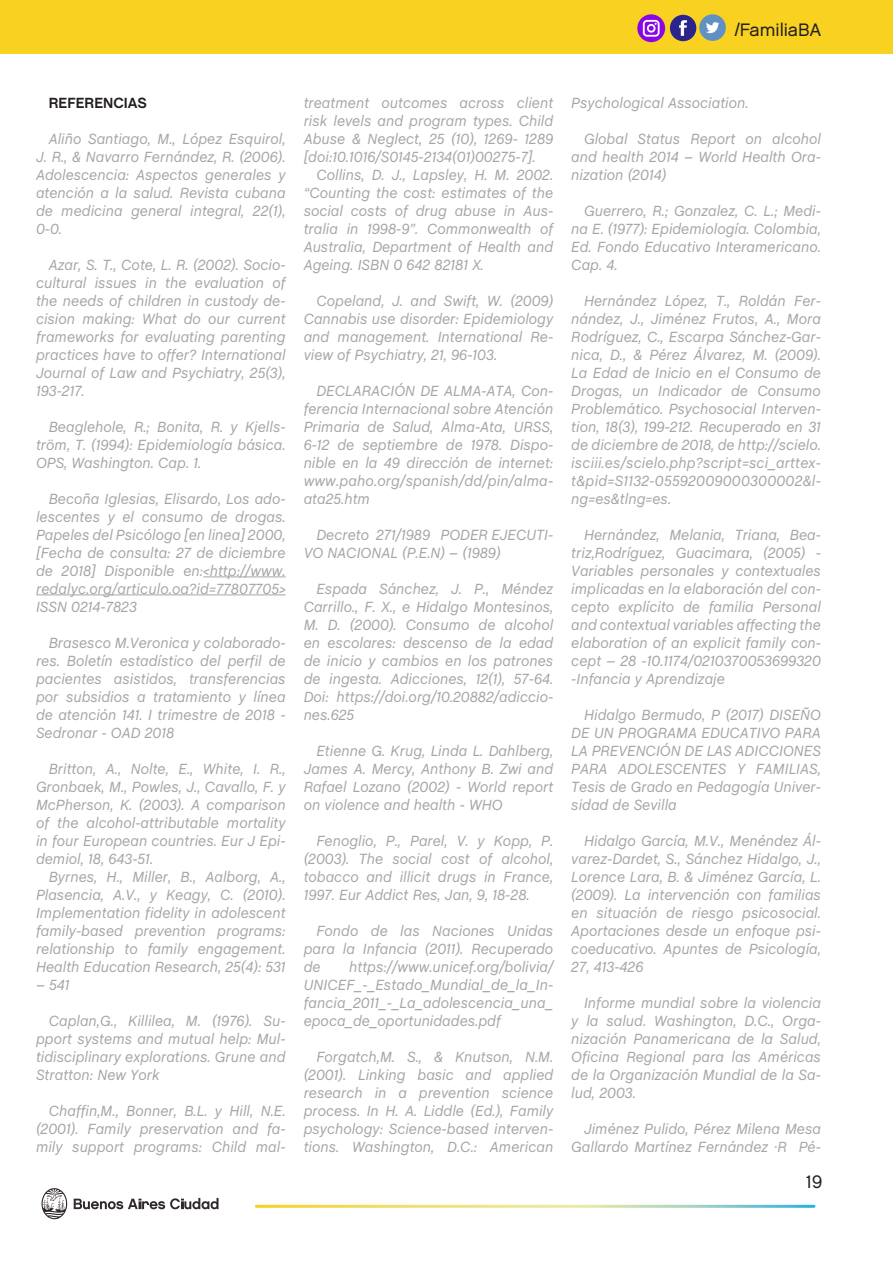
<style>
.page{position:relative;width:893px;height:1263px;background:#fff}
.page>*{position:absolute;margin:0;border:0;box-sizing:border-box;transform-origin:0 0}
.t1{font:18px "Chalet London Nineteen Sixty";color:#231f20}
.t2{font:18px "Chalet London Nineteen Eighty";color:#231f20}
.Texto_chalet{font:italic 15px/18px "Chalet";color:#a6a6a6;text-align:justify}
.Texto_chalet-2{font:700 15px "Chalet";color:#231f20}
</style>
<div class="page">
<svg style="left:74px;top:1198px;width:144px;height:11px"></svg>
<svg style="left:41px;top:1188px;width:26px;height:31px"></svg>
<svg style="left:255px;top:1205px;width:560px;height:3px;background:#cdda98"></svg>
<div style="left:0;top:0;width:893px;height:54px;background:#f9d121"></div>
<div style="left:670px;top:15px;width:26px;height:26px;background:#2b248c;border-radius:50%"></div>
<svg style="left:679px;top:20px;width:8px;height:16px"></svg>
<div style="left:699px;top:14px;width:27px;height:27px;background:#6191c2;border-radius:13px"></div>
<svg style="left:706px;top:22px;width:13px;height:11px"></svg>
<svg style="left:637px;top:14px;width:28px;height:28px"></svg>
<hr style="left:203px;top:577px;width:83px;height:1px;background:#a6a6a6">
<hr style="left:36px;top:595px;width:250px;height:1px;background:#a6a6a6">
<p class="t1" style="left:735px;top:19px;width:88px">/FamiliaBA</p>
<p class="Texto_chalet-2" style="left:49px;top:94px;width:100px">REFERENCIAS</p>
<p class="Texto_chalet" style="left:36px;top:130px;width:251px;text-indent:13px">Aliño Santiago, M., López Esquirol, J. R., &amp; Navarro Fernández, R. (2006).<br>Adolescencia: Aspectos generales y atención a la salud. Revista cubana de medicina general integral, 22(1), 0-0.</p>
<p class="Texto_chalet" style="left:36px;top:256px;width:251px;text-indent:13px">Azar, S. T., Cote, L. R. (2002). Socio&shy;cultural issues in the evaluation of the needs of children in custody de&shy;cision making: What do our current frameworks for evaluating parenting practices have to offer? International Journal of Law and Psychiatry, 25(3), 193-217.</p>
<p class="Texto_chalet" style="left:36px;top:418px;width:251px;text-indent:13px">Beaglehole, R.; Bonita, R. y Kjells&shy;tröm, T. (1994): Epidemiología básica.<br>OPS, Washington. Cap. 1.</p>
<p class="Texto_chalet" style="left:36px;top:490px;width:251px;text-indent:13px">Becoña Iglesias, Elisardo, Los ado&shy;lescentes y el consumo de drogas.<br>Papeles del Psicólogo [en linea] 2000, [Fecha de consulta: 27 de diciembre de 2018] Disponible en:&lt;http://www. redalyc.org/articulo.oa?id=77807705&gt; ISSN 0214-7823</p>
<p class="Texto_chalet" style="left:36px;top:634px;width:251px;text-indent:13px">Brasesco M.Veronica y colaborado&shy;res. Boletín estadístico del perfil de pacientes asistidos, transferencias por subsidios a tratamiento y línea de atención 141. I trimestre de 2018 - Sedronar - OAD 2018</p>
<p class="Texto_chalet" style="left:36px;top:760px;width:251px;text-indent:13px">Britton, A., Nolte, E., White, I. R., Gronbaek, M., Powles, J., Cavallo, F. y McPherson, K. (2003). A comparison of the alcohol-attributable mortality in four European countries. Eur J Epi&shy;demiol, 18, 643-51.</p>
<p class="Texto_chalet" style="left:36px;top:868px;width:251px;text-indent:13px">Byrnes, H., Miller, B., Aalborg, A., Plasencia, A.V., y Keagy, C. (2010).<br>Implementation fidelity in adolescent family-based prevention programs: relationship to family engagement.<br>Health Education Research, 25(4): 531</p>
<p class="Texto_chalet" style="left:36px;top:976px;width:35px">– 541</p>
<p class="Texto_chalet" style="left:36px;top:1012px;width:251px;text-indent:13px">Caplan,G., Killilea, M. (1976). Su&shy;pport systems and mutual help: Mul&shy;tidisciplinary explorations. Grune and Stratton: New York</p>
<p class="Texto_chalet" style="left:36px;top:1102px;width:251px;text-indent:13px">Chaffin,M., Bonner, B.L. y Hill, N.E. (2001). Family preservation and fa&shy;mily support programs: Child mal-</p>
<p class="Texto_chalet" style="left:304px;top:94px;width:251px">treatment outcomes across client risk levels and program types. Child Abuse &amp; Neglect, 25 (10), 1269- 1289 [doi:10.1016/S0145-2134(01)00275-7].</p>
<p class="Texto_chalet" style="left:304px;top:166px;width:251px;text-indent:13px">Collins, D. J., Lapsley, H. M. 2002. “Counting the cost: estimates of the social costs of drug abuse in Aus&shy;tralia in 1998-9”. Commonwealth of Australia, Department of Health and Ageing. ISBN 0 642 82181 X.</p>
<p class="Texto_chalet" style="left:304px;top:292px;width:251px;text-indent:13px">Copeland, J. and Swift, W. (2009)<br>Cannabis use disorder: Epidemiology and management. International Re&shy;view of Psychiatry, 21, 96-103.</p>
<p class="Texto_chalet" style="left:304px;top:382px;width:251px;text-indent:13px">DECLARACIÓN DE ALMA-ATA, Con&shy;ferencia Internacional sobre Atención Primaria de Salud, Alma-Ata, URSS, 6-12 de septiembre de 1978. Dispo&shy;nible en la 49 dirección de internet: www.paho.org/spanish/dd/pin/alma&shy;ata25.htm</p>
<p class="Texto_chalet" style="left:304px;top:526px;width:251px;text-indent:13px">Decreto 271/1989 PODER EJECUTI-<br>VO NACIONAL (P.E.N) – (1989)</p>
<p class="Texto_chalet" style="left:304px;top:580px;width:251px;text-indent:13px">Espada Sánchez, J. P., Méndez Carrillo., F. X., e Hidalgo Montesinos, M. D. (2000). Consumo de alcohol en escolares: descenso de la edad de inicio y cambios en los patrones de ingesta. Adicciones, 12(1), 57-64.<br>Doi: https://doi.org/10.20882/adiccio&shy;nes.625</p>
<p class="Texto_chalet" style="left:304px;top:742px;width:251px;text-indent:13px">Etienne G. Krug, Linda L. Dahlberg, James A. Mercy, Anthony B. Zwi and Rafael Lozano (2002) - World report on violence and health - WHO</p>
<p class="Texto_chalet" style="left:304px;top:832px;width:251px;text-indent:13px">Fenoglio, P., Parel, V. y Kopp, P. (2003). The social cost of alcohol, tobacco and illicit drugs in France, 1997. Eur Addict Res, Jan, 9, 18-28.</p>
<p class="Texto_chalet" style="left:304px;top:922px;width:251px;text-indent:13px">Fondo de las Naciones Unidas para la Infancia (2011). Recuperado de</p>
<p class="Texto_chalet" style="left:304px;top:958px;width:251px;text-indent:46px">https://www.unicef.org/bolivia/ UNICEF_-_Estado_Mundial_de_la_In&shy;fancia_2011_-_La_adolescencia_una_ epoca_de_oportunidades.pdf</p>
<p class="Texto_chalet" style="left:304px;top:1048px;width:251px;text-indent:13px">Forgatch,M. S., &amp; Knutson, N.M. (2001). Linking basic and applied research in a prevention science process. In H. A. Liddle (Ed.), Family psychology: Science-based interven&shy;tions. Washington, D.C.: American</p>
<p class="Texto_chalet" style="left:571px;top:94px;width:179px">Psychological Association.</p>
<p class="Texto_chalet" style="left:571px;top:130px;width:251px;text-indent:13px">Global Status Report on alcohol and health 2014 – World Health Ora&shy;nization (2014)</p>
<p class="Texto_chalet" style="left:571px;top:202px;width:251px;text-indent:13px">Guerrero, R.; Gonzalez, C. L.; Medi&shy;na E. (1977): Epidemiología. Colombia, Ed. Fondo Educativo Interamericano.<br>Cap. 4.</p>
<p class="Texto_chalet" style="left:571px;top:292px;width:251px;text-indent:13px">Hernández López, T., Roldán Fer&shy;nández, J., Jiménez Frutos, A., Mora Rodríguez, C., Escarpa Sánchez-Gar&shy;nica, D., &amp; Pérez Álvarez, M. (2009).<br>La Edad de Inicio en el Consumo de Drogas, un Indicador de Consumo Problemático. Psychosocial Interven&shy;tion, 18(3), 199-212. Recuperado en 31 de diciembre de 2018, de http://scielo. isciii.es/scielo.php?script=sci_arttex&shy;t&amp;pid=S1132-05592009000300002&amp;l&shy;ng=es&amp;tlng=es.</p>
<p class="Texto_chalet" style="left:571px;top:526px;width:251px;text-indent:13px">Hernández, Melania, Triana, Bea&shy;triz,Rodríguez, Guacimara, (2005) - Variables personales y contextuales implicadas en la elaboración del con&shy;cepto explícito de familia Personal and contextual variables affecting the elaboration of an explicit family con&shy;cept – 28 -10.1174/0210370053699320 -Infancia y Aprendizaje</p>
<p class="Texto_chalet" style="left:571px;top:706px;width:251px;text-indent:13px">Hidalgo Bermudo, P (2017) DISEÑO DE UN PROGRAMA EDUCATIVO PARA LA PREVENCIÓN DE LAS ADICCIONES PARA ADOLESCENTES Y FAMILIAS, Tesis de Grado en Pedagogía Univer&shy;sidad de Sevilla</p>
<p class="Texto_chalet" style="left:571px;top:832px;width:251px;text-indent:13px">Hidalgo García, M.V., Menéndez Ál&shy;varez-Dardet, S., Sánchez Hidalgo, J., Lorence Lara, B. &amp; Jiménez García, L. (2009). La intervención con familias en situación de riesgo psicosocial.<br>Aportaciones desde un enfoque psi&shy;coeducativo. Apuntes de Psicología, 27, 413-426</p>
<p class="Texto_chalet" style="left:571px;top:994px;width:251px;text-indent:13px">Informe mundial sobre la violencia y la salud. Washington, D.C., Orga&shy;nización Panamericana de la Salud, Oficina Regional para las Américas de la Organización Mundial de la Sa&shy;lud, 2003.</p>
<p class="Texto_chalet" style="left:571px;top:1120px;width:251px;text-align:right">Jiménez Pulido, Pérez Milena Mesa<br>Gallardo Martínez Fernández ·R Pé-</p>
<p class="t2" style="left:806px;top:1171px;width:18px">19</p>
</div>
